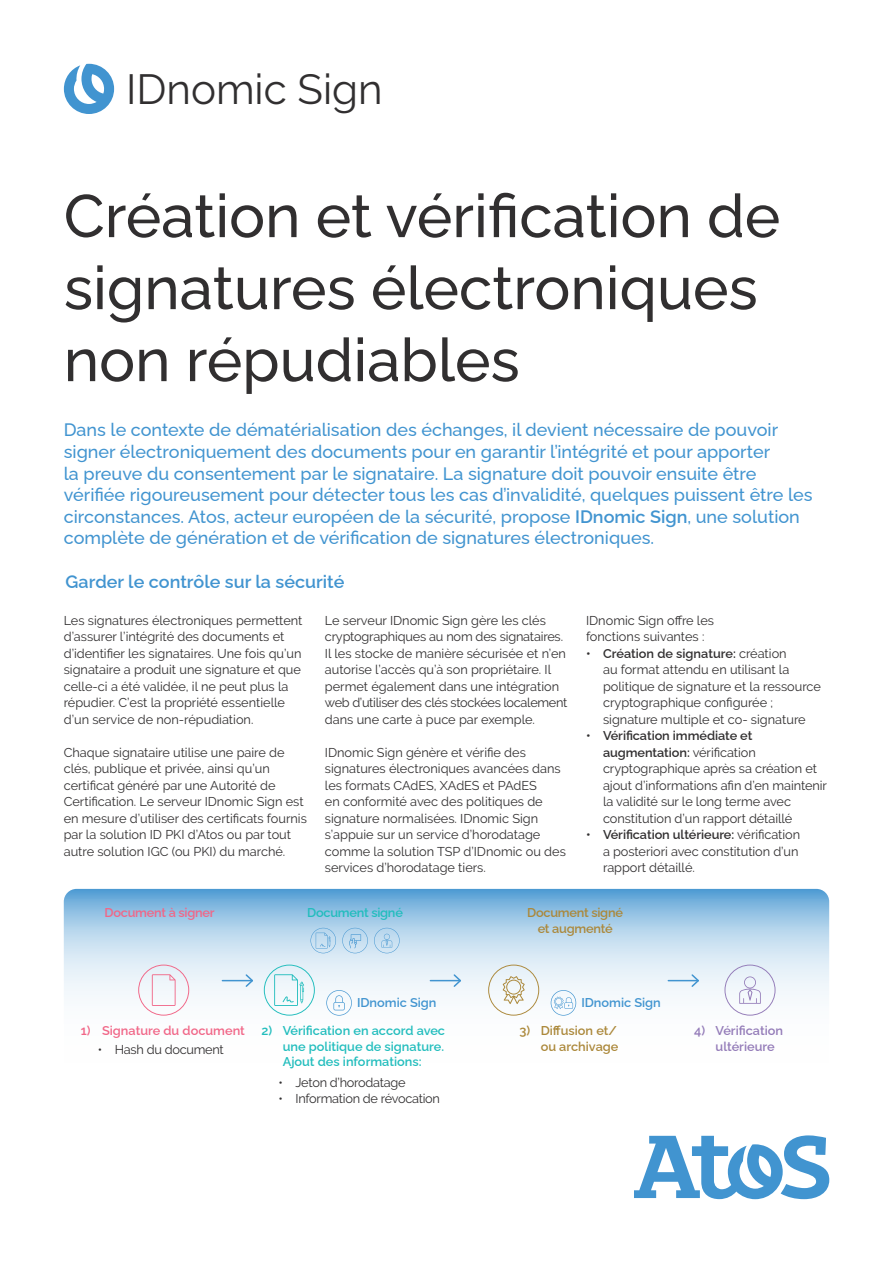
<style>
.page{position:relative;width:893px;height:1263px;background:#fff}
.page>*{position:absolute;margin:0;border:0;box-sizing:border-box;transform-origin:0 0}
.t1{font:100 60px/72px "Raleway";color:#312f30}
.t2{font:42px "Raleway";color:#312f30}
.t3{font:100 18px/21.6px "Raleway";color:#4194d0}
.t4{font:12.75px/16.5px "Raleway";color:#312f30}
.t5{font:100 12.75px/15.3px "Raleway";color:#21bdbd;text-align:justify}
.t6{font:12.75px "Raleway";letter-spacing:-.02em;color:#312f30}
.t7{font:100 12.75px "Raleway";letter-spacing:-.005em;color:#f16687}
.t8{font:100 12.75px/15.3px "Raleway";color:#ab883a;text-align:right}
.t9{font:100 12.75px/15.3px "Raleway";color:#937bb8}
.t10{font:100 12.75px/15.3px "Raleway";letter-spacing:-.02em;color:#ab883a;text-align:center}
.t11{font:100 12.75px "Raleway";color:#4194d0}
.t12{font:100 12.75px "Raleway";letter-spacing:-.02em;color:#21bdbd}
.s1{font-weight:100}
</style>
<div class="page">
<svg style="left:64px;top:889px;width:765px;height:243px"></svg>
<svg style="left:64px;top:64px;width:50px;height:50px"></svg>
<svg style="left:634px;top:1135px;width:195px;height:64px"></svg>
<svg style="left:138px;top:964px;width:51px;height:52px"></svg>
<svg style="left:310px;top:928px;width:26px;height:25px"></svg>
<svg style="left:342px;top:928px;width:26px;height:25px"></svg>
<svg style="left:374px;top:928px;width:26px;height:25px"></svg>
<svg style="left:264px;top:964px;width:51px;height:52px"></svg>
<svg style="left:326px;top:990px;width:26px;height:26px"></svg>
<svg style="left:488px;top:964px;width:51px;height:52px"></svg>
<svg style="left:551px;top:990px;width:25px;height:26px"></svg>
<svg style="left:724px;top:964px;width:51px;height:52px"></svg>
<hr style="left:222px;top:980px;width:30px;height:1px;background:#4194d0">
<svg style="left:244px;top:973px;width:11px;height:15px"></svg>
<hr style="left:430px;top:980px;width:30px;height:1px;background:#4194d0">
<svg style="left:452px;top:973px;width:10px;height:15px"></svg>
<hr style="left:668px;top:980px;width:30px;height:1px;background:#4194d0">
<svg style="left:690px;top:973px;width:10px;height:15px"></svg>
<h2 class="t2" style="left:126px;top:65px;width:258px">IDnomic Sign</h2>
<h1 class="t1" style="left:64px;top:173px;width:718px">Création et vérification de signatures électroniques non répudiables</h1>
<p class="t3" style="left:64px;top:417px;width:750px">Dans le contexte de dématérialisation des échanges, il devient nécessaire de pouvoir signer électroniquement des documents pour en garantir l’intégrité et pour apporter<br>la preuve du consentement par le signataire. La signature doit pouvoir ensuite être vérifiée rigoureusement pour détecter tous les cas d’invalidité, quelques puissent être les circonstances. Atos, acteur européen de la sécurité, propose IDnomic Sign, une solution complète de génération et de vérification de signatures électroniques.</p>
<h3 class="t3" style="left:66px;top:568px;width:280px">Garder le contrôle sur la sécurité</h3>
<p class="t4" style="left:64px;top:612px;width:240px">Les signatures électroniques permettent d’assurer l’intégrité des documents et d’identifier les signataires. Une fois qu’un signataire a produit une signature et que celle-ci a été validée, il ne peut plus la répudier. C’est la propriété essentielle d’un service de non-répudiation.</p>
<p class="t4" style="left:64px;top:744px;width:245px">Chaque signataire utilise une paire de clés, publique et privée, ainsi qu’un certificat généré par une Autorité de Certification. Le serveur IDnomic Sign est en mesure d’utiliser des certificats fournis par la solution ID PKI d’Atos ou par tout autre solution IGC (ou PKI) du marché.</p>
<p class="t4" style="left:325px;top:612px;width:244px">Le serveur IDnomic Sign gère les clés cryptographiques au nom des signataires.<br>Il les stocke de manière sécurisée et n’en autorise l’accès qu’à son propriétaire. Il permet également dans une intégration web d’utiliser des clés stockées localement dans une carte à puce par exemple.</p>
<p class="t4" style="left:325px;top:744px;width:242px">IDnomic Sign génère et vérifie des signatures électroniques avancées dans les formats CAdES, XAdES et PAdES<br>en conformité avec des politiques de signature normalisées. IDnomic Sign s’appuie sur un service d’horodatage comme la solution TSP d’IDnomic ou des services d’horodatage tiers.</p>
<p class="t4" style="left:586px;top:612px;width:130px">IDnomic Sign offre les fonctions suivantes :</p>
<p class="t4" style="left:603px;top:645px;width:219px;text-indent:-17px"><span class="s1">• Création de signature:</span> création<br>au format attendu en utilisant la politique de signature et la ressource cryptographique configurée ; signature multiple et co- signature</p>
<p class="t4" style="left:603px;top:727px;width:226px;text-indent:-17px"><span class="s1">• Vérification immédiate et augmentation:</span> vérification cryptographique après sa création et ajout d’informations afin d’en maintenir la validité sur le long terme avec constitution d’un rapport détaillé</p>
<p class="t4" style="left:603px;top:826px;width:199px;text-indent:-17px"><span class="s1">• Vérification ultérieure:</span> vérification a posteriori avec constitution d’un rapport détaillé.</p>
<p class="t7" style="left:105px;top:903px;width:112px">Document à signer</p>
<p class="t12" style="left:307px;top:903px;width:97px">Document signé</p>
<p class="t10" style="left:527px;top:904px;width:97px">Document signé et augmenté</p>
<p class="t7" style="left:81px;top:1021px;width:166px">1) Signature du document</p>
<p class="t6" style="left:98px;top:1042px;width:128px">• Hash du document</p>
<p class="t11" style="left:357px;top:992px;width:81px">IDnomic Sign</p>
<p class="t11" style="left:581px;top:992px;width:81px">IDnomic Sign</p>
<p class="t5" style="left:283px;top:1022px;width:164px;text-indent:-21px">2) Vérification en accord avec une politique de signature.<br>Ajout des informations:</p>
<p class="t6" style="left:279px;top:1075px;width:129px">• Jeton d’horodatage</p>
<p class="t6" style="left:279px;top:1091px;width:163px">• Information de révocation</p>
<p class="t8" style="left:519px;top:1022px;width:101px">3) Diffusion et/ ou archivage</p>
<p class="t9" style="left:716px;top:1022px;width:69px;text-indent:-21px">4) Vérification ultérieure</p>
</div>
